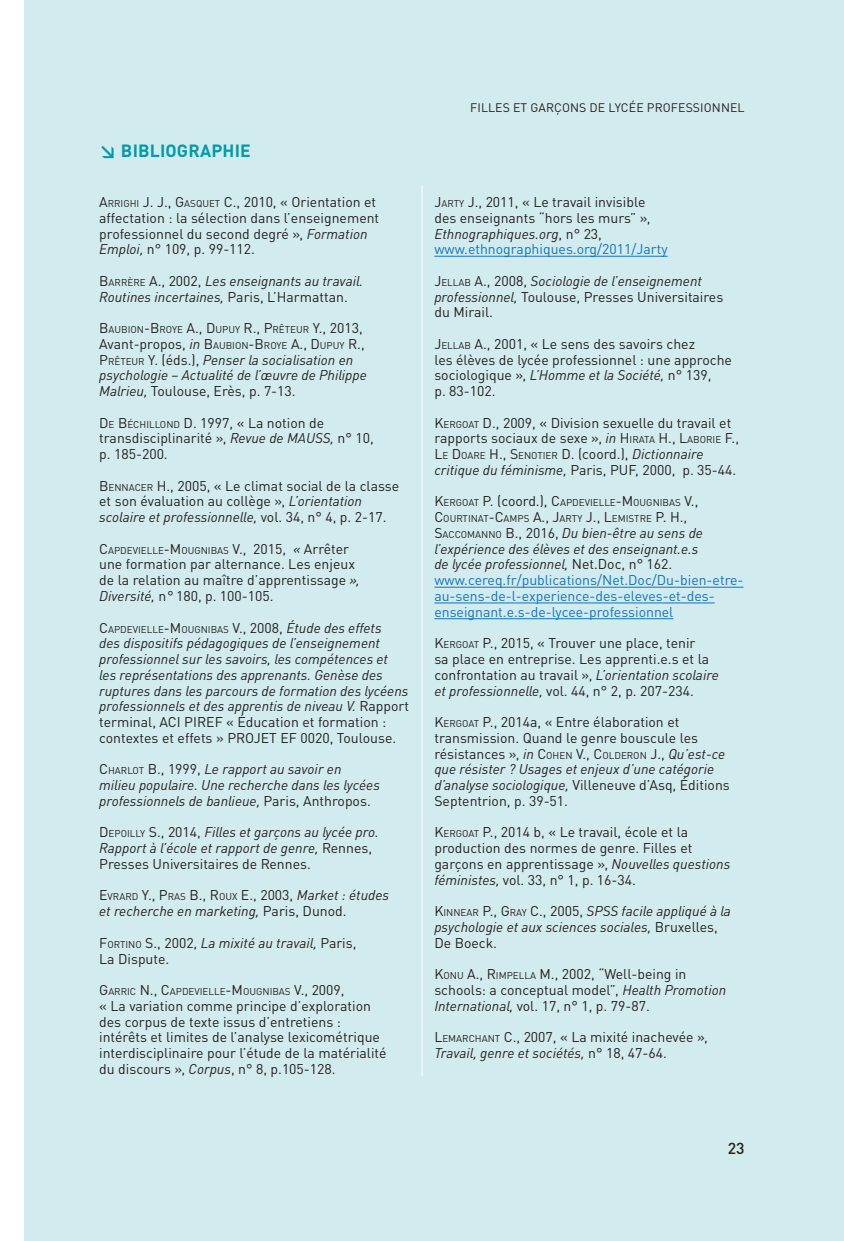
<style>
.page{position:relative;width:844px;height:1241px;background:#fff}
.page>*{position:absolute;margin:0;border:0;box-sizing:border-box;transform-origin:0 0}
.Courant{font:700 17.5px "DINOT";letter-spacing:.01em;color:#009baa}
.t1{font:500 15.75px "DINOT";color:#231f20}
.Bibliographie{font:14px/15.8px "DINOT";color:#231f20}
.Bibliographie-2{font:italic 14px/15.8px "DINOT";color:#231f20}
.Bibliographie-3{font:14px/15.8px "DINOT";color:#1074bc}
.Titre_courant__droit{font:12.25px "DINOT";letter-spacing:.01em;color:#231f20}
.Bibliographie-4{font:9.8px/15.8px "DINOT";color:#231f20}
.s1{font-style:inherit}
.s2{font-size:9.8px}
.s3{font-style:italic}
.s4{font-style:normal}
.s5{font-style:normal;font-size:9.8px}
.s6{font-size:14px}
.s7{font-style:italic;font-size:14px}
.s8{color:#1074bc}
.s9{color:#231f20}
.s10{font-size:9.8px;color:#231f20}
.s11{font-style:italic;color:#231f20}
</style>
<div class="page">
<div style="left:25px;top:0;width:818px;height:1240px;background:#d2ebef"></div>
<hr style="left:434px;top:256px;width:233px;height:1px;background:#1074bc">
<hr style="left:434px;top:586px;width:309px;height:1px;background:#1074bc">
<hr style="left:434px;top:602px;width:280px;height:1px;background:#1074bc">
<hr style="left:434px;top:618px;width:239px;height:1px;background:#1074bc">
<hr style="left:421px;top:185px;width:1px;height:890px;background:#fff">
<p class="Courant" style="left:99px;top:139px;width:153px">↘ BIBLIOGRAPHIE</p>
<p class="Bibliographie" style="left:99px;top:194px;width:281px"><span class="s1">A</span><span class="s2">RRIGHI</span> J. J., <span class="s1">G</span><span class="s2">ASQUET</span> C., 2010, « Orientation et affectation : la sélection dans l’enseignement professionnel du second degré », <span class="s3">Formation Emploi,</span> n° 109, p. 99-112.</p>
<p class="Bibliographie-2" style="left:99px;top:272px;width:265px"><span class="s4">B</span><span class="s5">ARRÈRE</span> <span class="s4">A., 2002,</span> Les enseignants au travail.<br>Routines incertaines, <span class="s4">Paris, L’Harmattan.</span></p>
<p class="Bibliographie-4" style="left:99px;top:321px;width:267px"><span class="s6">B</span>AUBION<span class="s6">-B</span> ROYE <span class="s6">A., D</span>UPUY <span class="s6">R., P</span>RÊTEUR <span class="s6">Y., 20</span><span class="s6">13,<br>Avant-propos,</span> <span class="s7">in</span> <span class="s6">B</span>AUBION<span class="s6">-B</span> ROYE <span class="s6">A., D</span>UPUY <span class="s6">R.,</span></p>
<p class="Bibliographie-2" style="left:99px;top:351px;width:269px"><span class="s4">P</span><span class="s5">RÊTEUR</span> <span class="s4">Y.</span> <span class="s4">(éds.),</span> Penser la socialisation en psychologie – Actualité de l’æuvre de Philippe<br>Malrieu, <span class="s4">Toulouse, Erès, p. 7-13.</span></p>
<p class="Bibliographie" style="left:99px;top:414px;width:276px"><span class="s1">D</span><span class="s2">E</span> <span class="s1">B</span> <span class="s2">ÉCHILLOND</span> <span class="s1">D.</span> 1997, « La notion de transdisciplinarité », <span class="s3">Revue de MAUSS,</span> n° 10, p. 185-200.</p>
<p class="Bibliographie" style="left:99px;top:477px;width:301px"><span class="s1">B</span> <span class="s2">ENNACER</span> <span class="s1">H .,</span> 2005, « Le climat social de la classe et son évaluation au collège », <span class="s3">L’orientation scolaire et professionnelle,</span> vol. 34, n° 4, p. 2-17.</p>
<p class="Bibliographie-4" style="left:99px;top:542px;width:251px"><span class="s6">C</span>APDEVIELLE<span class="s6">-M</span>OUGNIBAS <span class="s6">V.,</span> <span class="s6">2015,</span> <span class="s7">«</span> <span class="s6">Arrêter</span></p>
<p class="Bibliographie" style="left:99px;top:556px;width:262px">une formation par alternance. Les enjeux de la relation au maître d’apprentissage <span class="s3">»,<br>Diversité,</span> n<span class="s3">°</span> 180, p. 100-105.</p>
<p class="Bibliographie-4" style="left:99px;top:621px;width:284px"><span class="s6">C</span>APD EVIELLE<span class="s6">-M</span>OUGNIBAS <span class="s6">V.,</span> <span class="s6">2008,</span> <span class="s7">Étude des effets</span></p>
<p class="Bibliographie-2" style="left:99px;top:635px;width:311px">des dispositifs pédagogiques de l’enseignement professionnel sur les savoirs, les compétences et<br>les représentations des apprenants. Genèse des ruptures dans les parcours de formation des lycéens professionnels et des apprentis de niveau V. <span class="s4">Rapport terminal, ACI PIREF « Éducation et formation : contextes et effets » PROJET EF 0020, Toulouse.</span></p>
<p class="Bibliographie-2" style="left:99px;top:761px;width:282px"><span class="s4">C</span> <span class="s5">HARLOT</span> <span class="s4">B ., 1999,</span> Le rapport au savoir en milieu populaire. Une recherche dans les lycées professionnels de banlieue, <span class="s4">Paris, Anthropos.</span></p>
<p class="Bibliographie-2" style="left:99px;top:824px;width:281px"><span class="s4">D</span><span class="s5">EPOILLY</span> <span class="s4">S., 2014,</span> Filles et garçons au lycée pro.<br>Rapport à l’école et rapport de genre, <span class="s4">Rennes,<br>Presses Universitaires de Rennes.</span></p>
<p class="Bibliographie-2" style="left:99px;top:887px;width:291px"><span class="s4">E</span><span class="s5">VRARD</span> <span class="s4">Y., P</span><span class="s5">RAS</span> <span class="s4">B ., R</span> <span class="s5">OUX</span> <span class="s4">E .,</span> <span class="s4">2003,</span> Market : études et recherche en marketing, <span class="s4">Paris, Dunod.</span></p>
<p class="Bibliographie" style="left:99px;top:934px;width:259px"><span class="s1">F</span><span class="s2">ORTINO</span> <span class="s1">S.,</span> 2002, <span class="s3">La mixité au travail,</span> Paris,<br>La Dispute.</p>
<p class="Bibliographie-4" style="left:99px;top:983px;width:247px"><span class="s6">G</span>ARRIC <span class="s6">N ., C</span>APDEVIELLE<span class="s6">-M</span>OUGNIBAS <span class="s6">V</span><span class="s6">., 2009,</span></p>
<p class="Bibliographie" style="left:99px;top:997px;width:289px">« La variation comme principe d’exploration des corpus de texte issus d’entretiens : intérêts et limites de l’analyse lexicométrique interdisciplinaire pour l’étude de la matérialité du discours », <span class="s3">Corpus</span>, n° 8, p.105-128.</p>
<p class="Titre_courant__droit" style="left:470px;top:100px;width:276px">FILLES ET GARÇONS DE LYCÉE PROFESSIONNEL</p>
<p class="Bibliographie" style="left:434px;top:194px;width:235px"><span class="s1">J</span><span class="s2">ARTY</span> <span class="s1">J., 2011,</span> « Le travail invisible des enseignants “hors les murs” », <span class="s3">Ethnographiques.org</span>, n° 23, <span class="s8">www.ethnographiques.org/2011/Jarty</span></p>
<p class="Bibliographie" style="left:434px;top:272px;width:290px"><span class="s1">J</span><span class="s2">ELLAB</span> <span class="s1">A.,</span> 2008, <span class="s3">Sociologie de l’enseignement professionnel,</span> Toulouse, Presses Universitaires du Mirail.</p>
<p class="Bibliographie" style="left:434px;top:335px;width:299px"><span class="s1">J</span><span class="s2">ELLAB</span> <span class="s1">A., 2001,</span> « Le sens des savoirs chez<br>les élèves de lycée professionnel : une approche sociologique », <span class="s3">L’Homme et la Société,</span> n° 139,<br>p. 83-102.</p>
<p class="Bibliographie" style="left:434px;top:414px;width:306px"><span class="s1">K</span><span class="s2">ERGOAT</span> <span class="s1">D., 2009,</span> « Division sexuelle du travail et rapports sociaux de sexe », <span class="s3">in</span> <span class="s1">H</span> <span class="s2">IRATA</span> H., <span class="s1">L</span><span class="s2">ABORIE</span> F.,</p>
<p class="Bibliographie-4" style="left:434px;top:447px;width:270px"><span class="s6">L</span>E <span class="s6">D</span>OARE <span class="s6">H ., S</span>ENOTIER <span class="s6">D</span><span class="s6">. (coord.),</span> <span class="s7">Dictionnaire</span></p>
<p class="Bibliographie" style="left:434px;top:461px;width:303px"><span class="s3">critique du féminisme,</span> Paris, PUF, 2000, p. 35-44.</p>
<p class="Bibliographie-4" style="left:434px;top:495px;width:265px"><span class="s6">K</span>ERGOAT <span class="s6">P.</span> <span class="s6">(coord.),</span> <span class="s6">C</span>APD EVIELLE<span class="s6">-M</span>OUGNIBAS <span class="s6">V.,<br></span><span class="s6">C</span>OURTINAT<span class="s6">-C</span>AMPS <span class="s6">A.,</span> <span class="s6">J</span>ARTY <span class="s6">J.,</span> <span class="s6">L</span>EM ISTRE <span class="s6">P. H .,</span></p>
<p class="Bibliographie-3" style="left:434px;top:524px;width:310px"><span class="s9">S</span><span class="s10">ACCOMANNO</span> <span class="s9">B., 2016,</span> <span class="s11">Du bien-être au sens de l’expérience des élèves et des enseignant.e.s<br>de lycée professionnel,</span> <span class="s9">Net.Doc, n° 162. </span>www.cereq.fr/publications/Net.Doc/Du-bien-etre&shy;au-sens-de-l-experience-des-eleves-et-des&shy;enseignant.e.s-de-lycee-professionnel</p>
<p class="Bibliographie" style="left:434px;top:635px;width:286px"><span class="s1">K</span><span class="s2">ERGOAT</span> <span class="s1">P., 2015,</span> « Trouver une place, tenir<br>sa place en entreprise. Les apprenti.e.s et la confrontation au travail », <span class="s3">L’orientation scolaire et professionnelle,</span> vol. 44, n° 2, p. 207-234.</p>
<p class="Bibliographie" style="left:434px;top:713px;width:297px"><span class="s1">K</span><span class="s2">ERGOAT</span> <span class="s1">P., 2014</span>a<span class="s1">,</span> « Entre élaboration et transmission. Quand le genre bouscule les résistances », <span class="s3">in</span> <span class="s1">C</span> <span class="s2">OHEN</span> <span class="s1">V., C</span> <span class="s2">OLD ERON</span> <span class="s1">J.,</span> <span class="s3">Qu’est-ce que résister ? Usages et enjeux d’une catégorie d’analyse sociologique,</span> Villeneuve d’Asq, Éditions Septentrion, p. 39-51.</p>
<p class="Bibliographie" style="left:434px;top:824px;width:297px"><span class="s1">K</span><span class="s2">ERGOAT</span> <span class="s1">P., 2014</span> b<span class="s1">, «</span> Le travail, école et la production des normes de genre. Filles et garçons en apprentissage », <span class="s3">Nouvelles questions féministes,</span> vol. 33, n° 1, p. 16-34.</p>
<p class="Bibliographie-2" style="left:434px;top:902px;width:298px"><span class="s4">K</span><span class="s5">INNEAR</span> <span class="s4">P., G</span> <span class="s5">RAY</span> <span class="s4">C., 2005,</span> SPSS facile appliqué à la psychologie et aux sciences sociales, <span class="s4">Bruxelles,<br>De Boeck.</span></p>
<p class="Bibliographie" style="left:434px;top:965px;width:293px"><span class="s1">K</span><span class="s2">ONU</span> <span class="s1">A., R</span> <span class="s2">IMPELLA</span> <span class="s1">M., 2002,</span> “Well-being in schools: a conceptual model”, <span class="s3">Health Promotion<br>International,</span> vol. 17, n° 1, p. 79-87.</p>
<p class="Bibliographie" style="left:434px;top:1028px;width:275px"><span class="s1">L</span><span class="s2">EMARCHANT</span> C., 2007, « La mixité inachevée »,<br><span class="s3">Travail, genre et sociétés,</span> n° 18, 47-64.</p>
<p class="t1" style="left:727px;top:1137px;width:18px">23</p>
</div>
